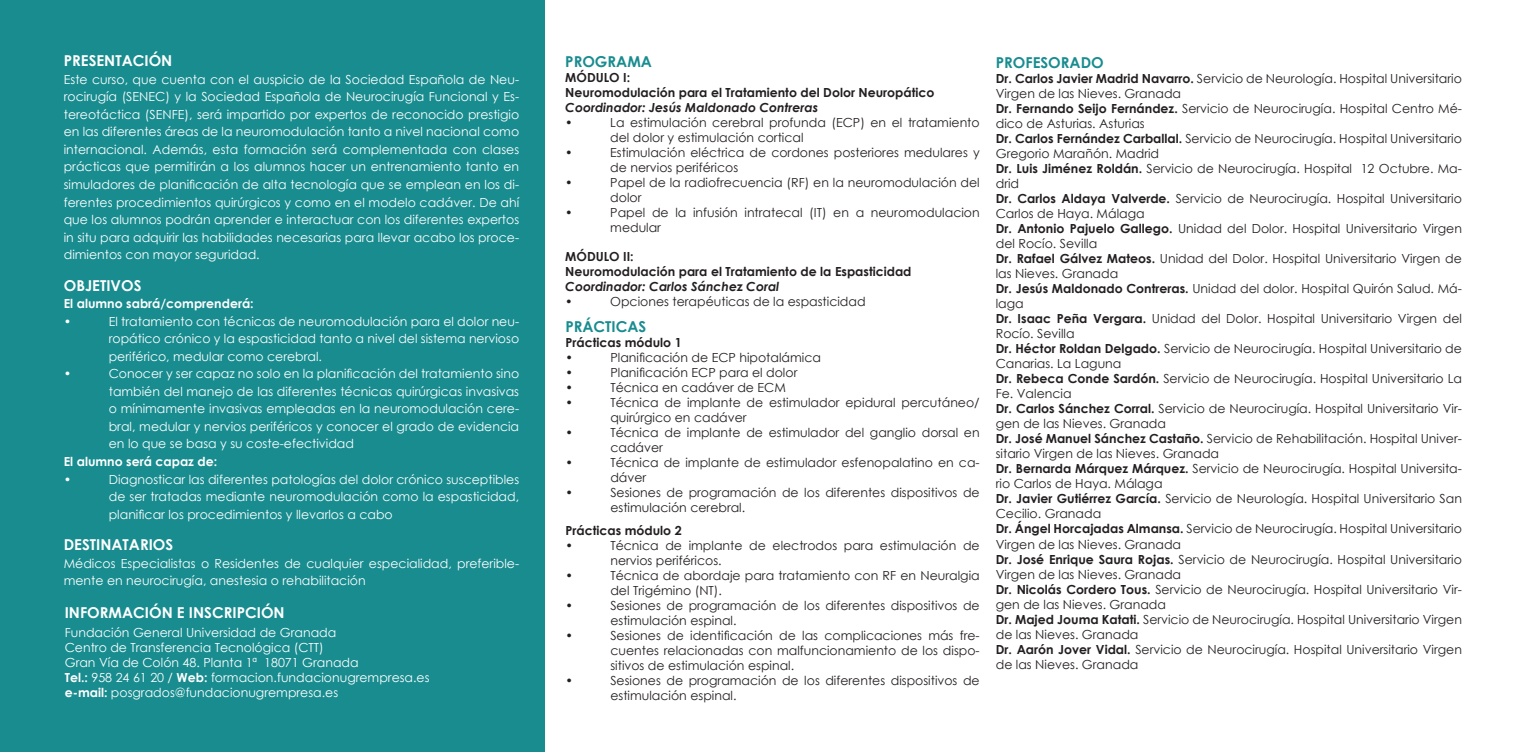
<style>
.page{position:relative;width:1531px;height:752px;background:#fff}
.page>*{position:absolute;margin:0;border:0;box-sizing:border-box;transform-origin:0 0}
.Título{font:700 15px "Century Gothic";color:#fff}
.t1{font:700 15px "Century Gothic";color:#188c8f}
.t2{font:12.5px/15px "Century Gothic";color:#231f20}
.t3{font:12.5px/17.5px "Century Gothic";color:#fff;text-align:justify}
.t4{font:700 12.5px "Century Gothic";color:#231f20}
.t5{font:italic 700 12.5px "Century Gothic";color:#231f20}
.t6{font:700 12.5px "Century Gothic";color:#fff}
.s1{font-weight:700}
</style>
<div class="page">
<div style="left:0;top:0;width:544px;height:751px;background:#188c8f"></div>
<p class="Título" style="left:64px;top:49px;width:110px">PRESENTACIÓN</p>
<p class="t3" style="left:64px;top:70px;width:457px">Este curso, que cuenta con el auspicio de la Sociedad Española de Neu&shy;rocirugía (SENEC) y la Sociedad Española de Neurocirugía Funcional y Es&shy;tereotáctica (SENFE), será impartido por expertos de reconocido prestigio en las diferentes áreas de la neuromodulación tanto a nivel nacional como internacional. Además, esta formación será complementada con clases prácticas que permitirán a los alumnos hacer un entrenamiento tanto en simuladores de planificación de alta tecnología que se emplean en los di&shy;ferentes procedimientos quirúrgicos y como en el modelo cadáver. De ahí que los alumnos podrán aprender e interactuar con los diferentes expertos in situ para adquirir las habilidades necesarias para llevar acabo los proce&shy;dimientos con mayor seguridad.</p>
<p class="Título" style="left:64px;top:274px;width:79px">OBJETIVOS</p>
<p class="t6" style="left:64px;top:294px;width:192px">El alumno sabrá/comprenderá:</p>
<p class="t3" style="left:64px;top:312px;width:9px">•</p>
<p class="t3" style="left:109px;top:312px;width:412px">El tratamiento con técnicas de neuromodulación para el dolor neu&shy;ropático crónico y la espasticidad tanto a nivel del sistema nervioso periférico, medular como cerebral.</p>
<p class="t3" style="left:64px;top:365px;width:9px">•</p>
<p class="t3" style="left:109px;top:365px;width:412px">Conocer y ser capaz no solo en la planificación del tratamiento sino también del manejo de las diferentes técnicas quirúrgicas invasivas o mínimamente invasivas empleadas en la neuromodulación cere&shy;bral, medular y nervios periféricos y conocer el grado de evidencia en lo que se basa y su coste-efectividad</p>
<p class="t6" style="left:64px;top:451px;width:155px">El alumno será capaz de:</p>
<p class="t3" style="left:64px;top:470px;width:9px">•</p>
<p class="t3" style="left:109px;top:470px;width:412px">Diagnosticar las diferentes patologías del dolor crónico susceptibles de ser tratadas mediante neuromodulación como la espasticidad, planificar los procedimientos y llevarlos a cabo</p>
<p class="Título" style="left:64px;top:533px;width:111px">DESTINATARIOS</p>
<p class="t3" style="left:64px;top:554px;width:457px">Médicos Especialistas o Residentes de cualquier especialidad, preferible&shy;mente en neurocirugía, anestesia o rehabilitación</p>
<p class="Título" style="left:65px;top:601px;width:221px">INFORMACIÓN E INSCRIPCIÓN</p>
<p class="t3" style="left:65px;top:622px;width:273px">Fundación General Universidad de Granada</p>
<p class="t3" style="left:65px;top:637px;width:261px">Centro de Transferencia Tecnológica (CTT)</p>
<p class="t3" style="left:65px;top:652px;width:295px">Gran Vía de Colón 48. Planta 1ª 18071 Granada</p>
<p class="t3" style="left:65px;top:667px;width:366px"><span class="s1">Tel.:</span> 958 24 61 20 / <span class="s1">Web:</span> formacion.fundacionugrempresa.es</p>
<p class="t3" style="left:65px;top:682px;width:275px"><span class="s1">e-mail:</span> posgrados@fundacionugrempresa.es</p>
<p class="t1" style="left:565px;top:50px;width:88px">PROGRAMA</p>
<p class="t4" style="left:565px;top:67px;width:67px">MÓDULO I:</p>
<p class="t4" style="left:565px;top:82px;width:371px">Neuromodulación para el Tratamiento del Dolor Neuropático</p>
<p class="t5" style="left:565px;top:97px;width:254px">Coordinador: Jesús Maldonado Contreras</p>
<p class="t2" style="left:565px;top:114px;width:9px">•</p>
<p class="t2" style="left:610px;top:114px;width:371px">La estimulación cerebral profunda (ECP) en el tratamiento del dolor y estimulación cortical</p>
<p class="t2" style="left:565px;top:144px;width:9px">•</p>
<p class="t2" style="left:610px;top:144px;width:371px">Estimulación eléctrica de cordones posteriores medulares y de nervios periféricos</p>
<p class="t2" style="left:565px;top:174px;width:9px">•</p>
<p class="t2" style="left:610px;top:174px;width:371px">Papel de la radiofrecuencia (RF) en la neuromodulación del dolor</p>
<p class="t2" style="left:565px;top:204px;width:9px">•</p>
<p class="t2" style="left:610px;top:204px;width:371px">Papel de la infusión intratecal (IT) en a neuromodulacion medular</p>
<p class="t4" style="left:565px;top:247px;width:70px">MÓDULO II:</p>
<p class="t4" style="left:565px;top:262px;width:348px">Neuromodulación para el Tratamiento de la Espasticidad</p>
<p class="t5" style="left:565px;top:277px;width:216px">Coordinador: Carlos Sánchez Coral</p>
<p class="t2" style="left:565px;top:293px;width:9px">•</p>
<p class="t2" style="left:610px;top:293px;width:257px">Opciones terapéuticas de la espasticidad</p>
<p class="t1" style="left:565px;top:315px;width:82px">PRÁCTICAS</p>
<p class="t4" style="left:565px;top:333px;width:118px">Prácticas módulo 1</p>
<p class="t2" style="left:565px;top:350px;width:9px">•</p>
<p class="t2" style="left:610px;top:350px;width:212px">Planificación de ECP hipotalámica</p>
<p class="t2" style="left:565px;top:365px;width:9px">•</p>
<p class="t2" style="left:610px;top:365px;width:188px">Planificación ECP para el dolor</p>
<p class="t2" style="left:565px;top:380px;width:9px">•</p>
<p class="t2" style="left:610px;top:380px;width:177px">Técnica en cadáver de ECM</p>
<p class="t2" style="left:565px;top:395px;width:9px">•</p>
<p class="t2" style="left:610px;top:395px;width:371px">Técnica de implante de estimulador epidural percutáneo/ quirúrgico en cadáver</p>
<p class="t2" style="left:565px;top:425px;width:9px">•</p>
<p class="t2" style="left:610px;top:425px;width:371px">Técnica de implante de estimulador del ganglio dorsal en cadáver</p>
<p class="t2" style="left:565px;top:455px;width:9px">•</p>
<p class="t2" style="left:610px;top:455px;width:371px">Técnica de implante de estimulador esfenopalatino en ca&shy;dáver</p>
<p class="t2" style="left:565px;top:485px;width:9px">•</p>
<p class="t2" style="left:610px;top:485px;width:371px">Sesiones de programación de los diferentes dispositivos de estimulación cerebral.</p>
<p class="t4" style="left:565px;top:520px;width:118px">Prácticas módulo 2</p>
<p class="t2" style="left:565px;top:537px;width:9px">•</p>
<p class="t2" style="left:610px;top:537px;width:371px">Técnica de implante de electrodos para estimulación de nervios periféricos.</p>
<p class="t2" style="left:565px;top:567px;width:9px">•</p>
<p class="t2" style="left:610px;top:567px;width:371px">Técnica de abordaje para tratamiento con RF en Neuralgia del Trigémino (NT).</p>
<p class="t2" style="left:565px;top:597px;width:9px">•</p>
<p class="t2" style="left:610px;top:597px;width:371px">Sesiones de programación de los diferentes dispositivos de estimulación espinal.</p>
<p class="t2" style="left:565px;top:627px;width:9px">•</p>
<p class="t2" style="left:610px;top:627px;width:371px;text-align:justify">Sesiones de identificación de las complicaciones más fre&shy;cuentes relacionadas con malfuncionamiento de los dispo&shy;sitivos de estimulación espinal.</p>
<p class="t2" style="left:565px;top:672px;width:9px">•</p>
<p class="t2" style="left:610px;top:672px;width:371px">Sesiones de programación de los diferentes dispositivos de estimulación espinal.</p>
<p class="t1" style="left:996px;top:51px;width:110px">PROFESORADO</p>
<p class="t2" style="left:996px;top:71px;width:468px"><span class="s1">Dr. Carlos Javier Madrid Navarro.</span> Servicio de Neurología. Hospital Universitario<br>Virgen de las Nieves. Granada</p>
<p class="t2" style="left:996px;top:101px;width:468px"><span class="s1">Dr. Fernando Seijo Fernández.</span> Servicio de Neurocirugía. Hospital Centro Mé&shy;dico de Asturias. Asturias</p>
<p class="t2" style="left:996px;top:131px;width:468px"><span class="s1">Dr. Carlos Fernández Carballal.</span> Servicio de Neurocirugía. Hospital Universitario<br>Gregorio Marañón. Madrid</p>
<p class="t2" style="left:996px;top:161px;width:468px"><span class="s1">Dr. Luis Jiménez Roldán.</span> Servicio de Neurocirugía. Hospital 12 Octubre. Ma&shy;drid</p>
<p class="t2" style="left:996px;top:191px;width:468px"><span class="s1">Dr. Carlos Aldaya Valverde.</span> Servicio de Neurocirugía. Hospital Universitario<br>Carlos de Haya. Málaga</p>
<p class="t2" style="left:996px;top:221px;width:468px"><span class="s1">Dr. Antonio Pajuelo Gallego.</span> Unidad del Dolor. Hospital Universitario Virgen del Rocío. Sevilla</p>
<p class="t2" style="left:996px;top:251px;width:468px"><span class="s1">Dr. Rafael Gálvez Mateos.</span> Unidad del Dolor. Hospital Universitario Virgen de las Nieves. Granada</p>
<p class="t2" style="left:996px;top:281px;width:468px"><span class="s1">Dr. Jesús Maldonado Contreras.</span> Unidad del dolor. Hospital Quirón Salud. Má&shy;laga</p>
<p class="t2" style="left:996px;top:311px;width:468px"><span class="s1">Dr. Isaac Peña Vergara.</span> Unidad del Dolor. Hospital Universitario Virgen del<br>Rocío. Sevilla</p>
<p class="t2" style="left:996px;top:341px;width:468px"><span class="s1">Dr. Héctor Roldan Delgado.</span> Servicio de Neurocirugía. Hospital Universitario de<br>Canarias. La Laguna</p>
<p class="t2" style="left:996px;top:371px;width:468px"><span class="s1">Dr. Rebeca Conde Sardón.</span> Servicio de Neurocirugía. Hospital Universitario La<br>Fe. Valencia</p>
<p class="t2" style="left:996px;top:401px;width:468px"><span class="s1">Dr. Carlos Sánchez Corral.</span> Servicio de Neurocirugía. Hospital Universitario Vir&shy;gen de las Nieves. Granada</p>
<p class="t2" style="left:996px;top:431px;width:468px"><span class="s1">Dr. José Manuel Sánchez Castaño.</span> Servicio de Rehabilitación. Hospital Univer&shy;sitario Virgen de las Nieves. Granada</p>
<p class="t2" style="left:996px;top:461px;width:468px"><span class="s1">Dr. Bernarda Márquez Márquez.</span> Servicio de Neurocirugía. Hospital Universita&shy;rio Carlos de Haya. Málaga</p>
<p class="t2" style="left:996px;top:491px;width:468px"><span class="s1">Dr. Javier Gutiérrez García.</span> Servicio de Neurología. Hospital Universitario San<br>Cecilio. Granada</p>
<p class="t2" style="left:996px;top:521px;width:468px"><span class="s1">Dr. Ángel Horcajadas Almansa.</span> Servicio de Neurocirugía. Hospital Universitario<br>Virgen de las Nieves. Granada</p>
<p class="t2" style="left:996px;top:551px;width:468px"><span class="s1">Dr. José Enrique Saura Rojas.</span> Servicio de Neurocirugía. Hospital Universitario<br>Virgen de las Nieves. Granada</p>
<p class="t2" style="left:996px;top:581px;width:468px"><span class="s1">Dr. Nicolás Cordero Tous.</span> Servicio de Neurocirugía. Hospital Universitario Vir&shy;gen de las Nieves. Granada</p>
<p class="t2" style="left:996px;top:611px;width:468px"><span class="s1">Dr. Majed Jouma Katati.</span> Servicio de Neurocirugía. Hospital Universitario Virgen de las Nieves. Granada</p>
<p class="t2" style="left:996px;top:641px;width:468px"><span class="s1">Dr. Aarón Jover Vidal.</span> Servicio de Neurocirugía. Hospital Universitario Virgen de las Nieves. Granada</p>
</div>
